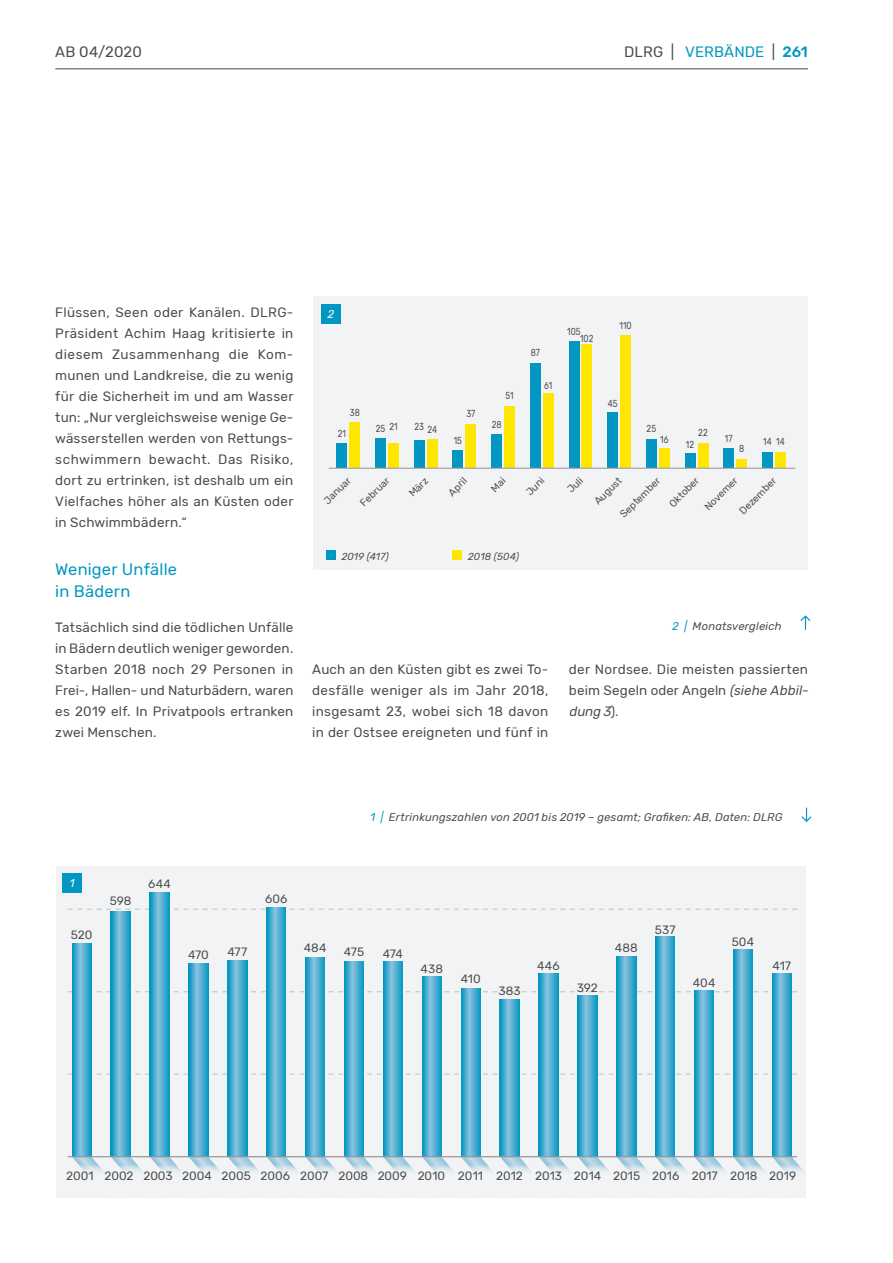
<style>
.page{position:relative;width:893px;height:1263px;background:#fff}
.page>*{position:absolute;margin:0;border:0;box-sizing:border-box;transform-origin:0 0}
.t1{font:16.5px/22.5px "Rubik";letter-spacing:.01em;color:#0197c2}
.t2{font:15px "Rubik";letter-spacing:.01em;color:#4b4c4d}
.t3{font:15px "Rubik";letter-spacing:.005em;color:#0197c2}
.t4{font:13.5px/21px "Rubik";letter-spacing:.015em;color:#4b4c4d;text-align:justify}
.t5{font:12px "Rubik";color:#4b4c4d}
.t6{font:italic 11.25px "Rubik";letter-spacing:.015em;color:#4b4c4d}
.t7{font:italic 11.25px "Rubik";color:#fff}
.t8{font:10.05px "Rubik";letter-spacing:.005em;color:#4b4c4d}
.t9{font:10.05px "Rubik";letter-spacing:.005em;color:#4b4c4d;scale:.8 1}
.t10{font:italic 10.05px "Rubik";letter-spacing:.015em;color:#4b4c4d}
.s1{color:#4b4c4d}
.s2{font-weight:500}
.s3{color:#0197c2}
.s4{font-style:italic}
</style>
<div class="page">
<hr style="left:55px;top:68px;width:753px;height:1px;background:#4b4c4d">
<div style="left:56px;top:866px;width:750px;height:332px;background:#f2f3f4"></div>
<svg style="left:68px;top:1073px;width:729px;height:2px"></svg>
<svg style="left:68px;top:991px;width:729px;height:1px"></svg>
<svg style="left:68px;top:909px;width:729px;height:1px"></svg>
<svg style="left:733px;top:950px;width:20px;height:206px"></svg>
<svg style="left:772px;top:973px;width:20px;height:183px"></svg>
<svg style="left:694px;top:991px;width:20px;height:165px"></svg>
<svg style="left:655px;top:936px;width:20px;height:220px"></svg>
<svg style="left:617px;top:956px;width:19px;height:200px"></svg>
<svg style="left:578px;top:996px;width:19px;height:160px"></svg>
<svg style="left:539px;top:973px;width:19px;height:183px"></svg>
<svg style="left:500px;top:999px;width:19px;height:157px"></svg>
<svg style="left:461px;top:988px;width:19px;height:168px"></svg>
<svg style="left:422px;top:977px;width:20px;height:179px"></svg>
<svg style="left:383px;top:962px;width:20px;height:194px"></svg>
<svg style="left:344px;top:961px;width:20px;height:195px"></svg>
<svg style="left:305px;top:958px;width:20px;height:198px"></svg>
<svg style="left:266px;top:908px;width:20px;height:248px"></svg>
<svg style="left:228px;top:961px;width:19px;height:195px"></svg>
<svg style="left:189px;top:964px;width:19px;height:192px"></svg>
<svg style="left:150px;top:892px;width:19px;height:264px"></svg>
<svg style="left:111px;top:911px;width:19px;height:245px"></svg>
<svg style="left:72px;top:943px;width:19px;height:213px"></svg>
<img style="left:749px;top:1157px;width:23px;height:15px">
<img style="left:772px;top:1157px;width:32px;height:15px">
<img style="left:710px;top:1157px;width:39px;height:15px">
<img style="left:671px;top:1157px;width:39px;height:15px">
<img style="left:632px;top:1157px;width:39px;height:15px">
<img style="left:593px;top:1157px;width:39px;height:15px">
<img style="left:554px;top:1157px;width:39px;height:15px">
<img style="left:515px;top:1157px;width:39px;height:15px">
<img style="left:476px;top:1157px;width:39px;height:15px">
<img style="left:437px;top:1157px;width:39px;height:15px">
<img style="left:399px;top:1157px;width:38px;height:15px">
<img style="left:360px;top:1157px;width:39px;height:15px">
<img style="left:321px;top:1157px;width:39px;height:15px">
<img style="left:282px;top:1157px;width:39px;height:15px">
<img style="left:243px;top:1157px;width:39px;height:15px">
<img style="left:204px;top:1157px;width:39px;height:15px">
<img style="left:165px;top:1157px;width:39px;height:15px">
<img style="left:126px;top:1157px;width:39px;height:15px">
<img style="left:72px;top:1157px;width:54px;height:15px">
<hr style="left:68px;top:1156px;width:729px;height:1px;background:#939598">
<svg style="left:800px;top:615px;width:10px;height:15px"></svg>
<svg style="left:801px;top:807px;width:10px;height:15px"></svg>
<div style="left:63px;top:873px;width:19px;height:19px;background:#0197c2"></div>
<div style="left:313px;top:296px;width:495px;height:274px;background:#f2f3f4"></div>
<div style="left:337px;top:444px;width:10px;height:24px;background:#0197c2"></div>
<div style="left:376px;top:439px;width:10px;height:29px;background:#0197c2"></div>
<div style="left:414px;top:441px;width:10px;height:27px;background:#0197c2"></div>
<div style="left:453px;top:450px;width:10px;height:18px;background:#0197c2"></div>
<div style="left:492px;top:434px;width:10px;height:34px;background:#0197c2"></div>
<div style="left:530px;top:363px;width:10px;height:105px;background:#0197c2"></div>
<div style="left:569px;top:342px;width:10px;height:126px;background:#0197c2"></div>
<div style="left:608px;top:413px;width:10px;height:55px;background:#0197c2"></div>
<div style="left:646px;top:439px;width:10px;height:29px;background:#0197c2"></div>
<div style="left:685px;top:454px;width:10px;height:14px;background:#0197c2"></div>
<div style="left:724px;top:448px;width:10px;height:20px;background:#0197c2"></div>
<div style="left:762px;top:452px;width:10px;height:16px;background:#0197c2"></div>
<div style="left:350px;top:422px;width:10px;height:46px;background:#ffe601"></div>
<div style="left:388px;top:444px;width:11px;height:24px;background:#ffe601"></div>
<div style="left:427px;top:439px;width:10px;height:29px;background:#ffe601"></div>
<div style="left:466px;top:424px;width:10px;height:44px;background:#ffe601"></div>
<div style="left:505px;top:406px;width:10px;height:62px;background:#ffe601"></div>
<div style="left:543px;top:394px;width:10px;height:74px;background:#ffe601"></div>
<div style="left:582px;top:345px;width:10px;height:123px;background:#ffe601"></div>
<div style="left:621px;top:335px;width:10px;height:133px;background:#ffe601"></div>
<div style="left:659px;top:448px;width:10px;height:20px;background:#ffe601"></div>
<div style="left:698px;top:443px;width:10px;height:25px;background:#ffe601"></div>
<div style="left:737px;top:459px;width:10px;height:9px;background:#ffe601"></div>
<div style="left:775px;top:452px;width:10px;height:16px;background:#ffe601"></div>
<div style="left:326px;top:550px;width:9px;height:9px;background:#0197c2"></div>
<div style="left:452px;top:550px;width:10px;height:9px;background:#ffe601"></div>
<hr style="left:329px;top:468px;width:466px;height:1px;background:#939598">
<div style="left:321px;top:305px;width:19px;height:19px;background:#0197c2"></div>
<p class="t2" style="left:55px;top:43px;width:88px">AB 04/2020</p>
<p class="t3" style="left:685px;top:43px;width:124px">VERBÄNDE <span class="s1">|</span> <span class="s2">261</span></p>
<p class="t2" style="left:624px;top:43px;width:51px">DLRG |</p>
<p class="t4" style="left:55px;top:302px;width:240px">Flüssen, Seen oder Kanälen. DLRG-Präsident Achim Haag kritisierte in diesem Zusammenhang die Kom&shy;munen und Landkreise, die zu wenig für die Sicherheit im und am Wasser tun: „Nur vergleichsweise wenige Ge&shy;wässerstellen werden von Rettungs&shy;schwimmern bewacht. Das Risiko, dort zu ertrinken, ist deshalb um ein Vielfaches höher als an Küsten oder in Schwimmbädern.“</p>
<p class="t1" style="left:55px;top:558px;width:123px">Weniger Unfälle in Bädern</p>
<p class="t4" style="left:55px;top:617px;width:240px">Tatsächlich sind die tödlichen Unfälle in Bädern deutlich weniger geworden.<br>Starben 2018 noch 29 Personen in Frei-, Hallen- und Naturbädern, waren es 2019 elf. In Privatpools ertranken zwei Menschen.</p>
<p class="t7" style="left:327px;top:308px;width:8px">2</p>
<p class="t9" style="left:350px;top:407px;width:14px">38</p>
<p class="t9" style="left:338px;top:427px;width:12px">21</p>
<p class="t9" style="left:376px;top:423px;width:13px">25</p>
<p class="t9" style="left:414px;top:420px;width:14px">23</p>
<p class="t9" style="left:389px;top:421px;width:12px">21</p>
<p class="t9" style="left:427px;top:424px;width:14px">24</p>
<p class="t9" style="left:466px;top:408px;width:13px">37</p>
<p class="t9" style="left:454px;top:435px;width:12px">15</p>
<p class="t9" style="left:506px;top:390px;width:11px">51</p>
<p class="t9" style="left:492px;top:419px;width:14px">28</p>
<p class="t9" style="left:531px;top:347px;width:13px">87</p>
<p class="t9" style="left:544px;top:380px;width:12px">61</p>
<p class="t9" style="left:567px;top:326px;width:18px">105</p>
<p class="t9" style="left:580px;top:333px;width:18px">102</p>
<p class="t9" style="left:620px;top:319px;width:17px">110</p>
<p class="t9" style="left:608px;top:397px;width:14px">45</p>
<p class="t9" style="left:647px;top:423px;width:13px">25</p>
<p class="t9" style="left:660px;top:434px;width:12px">16</p>
<p class="t9" style="left:698px;top:427px;width:13px">22</p>
<p class="t9" style="left:686px;top:439px;width:12px">12</p>
<p class="t9" style="left:725px;top:433px;width:11px">17</p>
<p class="t9" style="left:763px;top:435px;width:28px">14 14</p>
<p class="t9" style="left:739px;top:443px;width:8px">8</p>
<p class="t8" style="left:322px;top:498px;width:35px;rotate:-45deg">Januar</p>
<p class="t8" style="left:358px;top:501px;width:39px;rotate:-45deg">Februar</p>
<p class="t8" style="left:407px;top:491px;width:24px;rotate:-45deg">März</p>
<p class="t8" style="left:446px;top:490px;width:23px;rotate:-45deg">April</p>
<p class="t8" style="left:524px;top:490px;width:22px;rotate:-45deg">Juni</p>
<p class="t8" style="left:565px;top:487px;width:19px;rotate:-45deg">Juli</p>
<p class="t8" style="left:592px;top:499px;width:36px;rotate:-45deg">August</p>
<p class="t8" style="left:618px;top:512px;width:54px;rotate:-45deg">September</p>
<p class="t8" style="left:667px;top:501px;width:39px;rotate:-45deg">Oktober</p>
<p class="t8" style="left:702px;top:505px;width:44px;rotate:-45deg">Novemer</p>
<p class="t8" style="left:737px;top:509px;width:49px;rotate:-45deg">Dezember</p>
<p class="t10" style="left:341px;top:550px;width:49px">2019 (417)</p>
<p class="t10" style="left:468px;top:550px;width:53px">2018 (504)</p>
<p class="t6" style="left:672px;top:620px;width:111px"><span class="s3">2 |</span> Monatsvergleich</p>
<p class="t4" style="left:312px;top:659px;width:238px">Auch an den Küsten gibt es zwei To&shy;desfälle weniger als im Jahr 2018, insgesamt 23, wobei sich 18 davon in der Ostsee ereigneten und fünf in</p>
<p class="t4" style="left:569px;top:659px;width:244px;text-align:left">der Nordsee. Die meisten passierten beim Segeln oder Angeln <span class="s4">(siehe Abbil&shy;dung 3</span>) .</p>
<p class="t6" style="left:370px;top:810px;width:414px"><span class="s3">1 |</span> Ertrinkungszahlen von 2001 bis 2019 – gesamt; Grafiken: AB, Daten: DLRG</p>
<p class="t7" style="left:70px;top:877px;width:6px">1</p>
<p class="t5" style="left:71px;top:928px;width:23px">520</p>
<p class="t5" style="left:110px;top:894px;width:23px">598</p>
<p class="t5" style="left:148px;top:877px;width:24px">644</p>
<p class="t5" style="left:188px;top:948px;width:22px">470</p>
<p class="t5" style="left:227px;top:945px;width:21px">477</p>
<p class="t5" style="left:265px;top:892px;width:24px">606</p>
<p class="t5" style="left:304px;top:941px;width:24px">484</p>
<p class="t5" style="left:344px;top:945px;width:22px">475</p>
<p class="t5" style="left:383px;top:947px;width:22px">474</p>
<p class="t5" style="left:420px;top:962px;width:24px">438</p>
<p class="t5" style="left:461px;top:972px;width:21px">410</p>
<p class="t5" style="left:498px;top:984px;width:24px">383</p>
<p class="t5" style="left:537px;top:958px;width:24px">446</p>
<p class="t5" style="left:577px;top:981px;width:23px">392</p>
<p class="t5" style="left:615px;top:941px;width:24px">488</p>
<p class="t5" style="left:655px;top:923px;width:22px">537</p>
<p class="t5" style="left:693px;top:976px;width:24px">404</p>
<p class="t5" style="left:732px;top:935px;width:24px">504</p>
<p class="t5" style="left:773px;top:958px;width:20px">417</p>
<p class="t5" style="left:66px;top:1168px;width:731px">2001 2002 2003 2004 2005 2006 2007 2008 2009 2010 2011 2012 2013 2014 2015 2016 2017 2018 2019</p>
</div>
